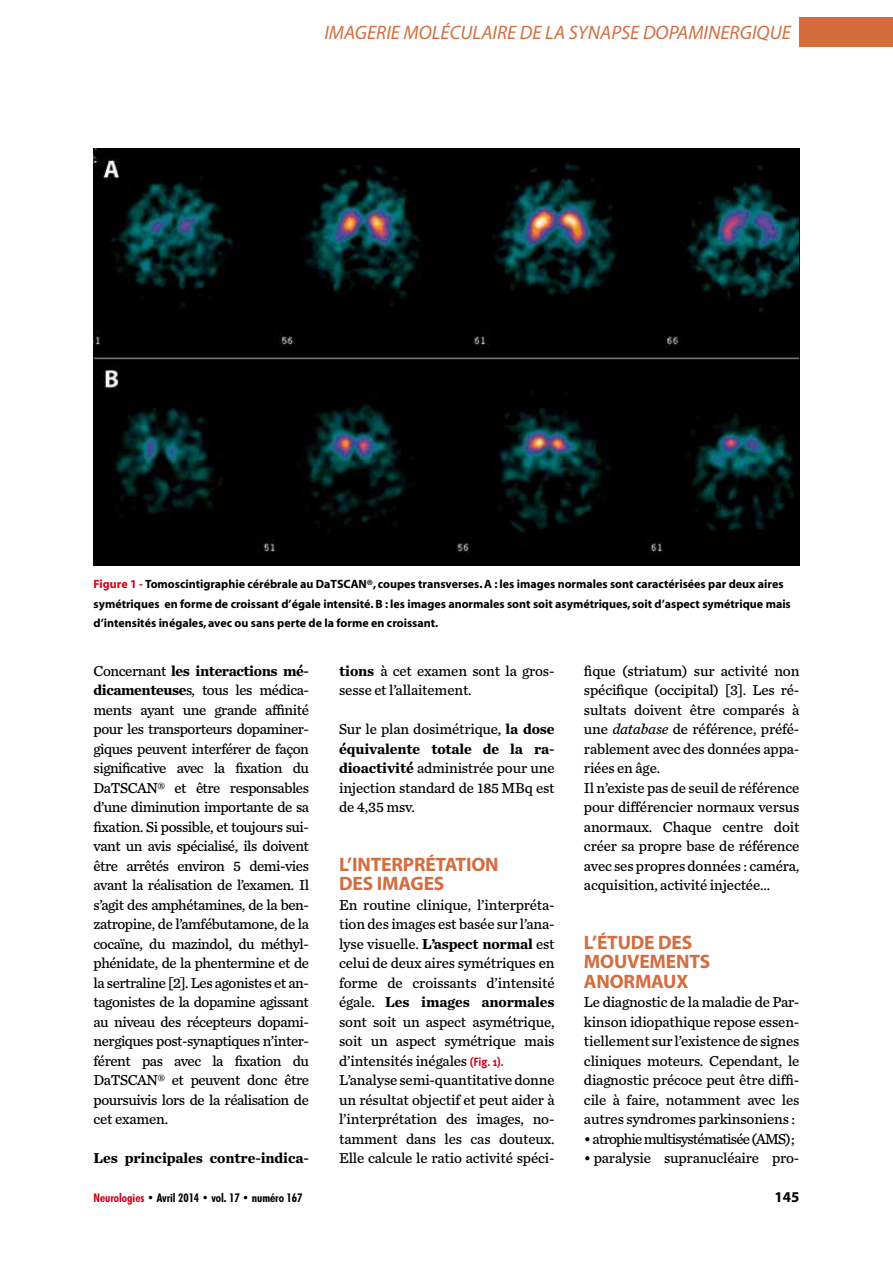
<style>
.page{position:relative;width:893px;height:1263px;background:#fff}
.page>*{position:absolute;margin:0;border:0;box-sizing:border-box;transform-origin:0 0}
.t1{font:700 19.5px/19.5px "Myriad";letter-spacing:-.01em;color:#d36d40}
.t2{font:italic 19.5px "Myriad";color:#d36d40}
.t3{font:15px/19.5px "Chronicle Text G4";letter-spacing:-.01em;color:#000;text-align:justify}
.t4{font:15px "Chronicle Text G4";letter-spacing:-.05em;color:#000}
.t5{font:700 15px "Chronicle Text G4";letter-spacing:-.01em;color:#000}
.t6{font:700 15px "Myriad";color:#000}
.t7{font:700 12px/19.5px "Myriad";color:#000}
.t8{font:700 condensed 12px "Futura BT";letter-spacing:-.005em;color:#000}
.s1{color:#d10019}
.s2{font-weight:700}
.s3{font-family:"Meta Plus";font-weight:700;font-size:12px;color:#d10019}
.s4{font-style:italic}
</style>
<div class="page">
<div style="left:799px;top:17px;width:94px;height:30px;background:#d36d40"></div>
<img style="left:96px;top:150px;width:702px;height:414px">
<h1 class="t2" style="left:324px;top:23px;width:468px">IMAGERIE MOLÉCULAIRE DE LA SYNAPSE DOPAMINERGIQUE</h1>
<p class="t7" style="left:94px;top:575px;width:699px;text-indent:273px">®, coupes transverses. A : les images normales sont caractérisées par deux aires symétriques en forme de croissant d’égale intensité. B : les images anormales sont soit asymétriques, soit d’aspect symétrique mais d’intensités inégales, avec ou sans perte de la forme en croissant.</p>
<p class="t7" style="left:94px;top:575px;width:246px"><span class="s1">Figure 1 -</span> Tomoscintigraphie cérébrale au DaTSCAN</p>
<p class="t3" style="left:94px;top:661px;width:217px">Concernant <span class="s2">les interactions mé&shy;dicamenteuse</span>s, tous les médica‑ ments ayant une grande affinité pour les transporteurs dopaminer‑ giques peuvent interférer de façon significative avec la fixation du DaTSCAN® et être responsables d’une diminution importante de sa fixation. Si possible, et toujours sui‑ vant un avis spécialisé, ils doivent être arrêtés environ 5 demi-vies avant la réalisation de l’examen. Il s’agit des amphétamines, de la ben‑ zatropine, de l’amfébutamone, de la cocaïne, du mazindol, du méthyl&shy;phénidate, de la phentermine et de la sertraline [2]. Les agonistes et an‑ tagonistes de la dopamine agissant au niveau des récepteurs dopami‑ nergiques post-synaptiques n’inter‑ férent pas avec la fixation du DaTSCAN® et peuvent donc être poursuivis lors de la réalisation de cet examen.</p>
<p class="t5" style="left:94px;top:1146px;width:217px">Les principales contre-indica-</p>
<p class="t3" style="left:339px;top:661px;width:217px"><span class="s2">tions</span> à cet examen sont la gros‑ sesse et l’allaitement.</p>
<p class="t3" style="left:339px;top:719px;width:217px">Sur le plan dosimétrique, <span class="s2">la dose équivalente totale de la ra&shy;dioactivité</span> administrée pour une injection standard de 185 MBq est de 4,35 msv.</p>
<h1 class="t1" style="left:339px;top:855px;width:161px">L’interprétation des images</h1>
<p class="t3" style="left:339px;top:895px;width:217px;text-align:left">En routine clinique, l’interpréta‑ tion des images est basée sur l’ana‑ lyse visuelle. <span class="s2">L’aspect normal</span> est celui de deux aires symétriques en forme de croissants d’intensité égale. <span class="s2">Les images anormales </span>sont soit un aspect asymétrique, soit un aspect symétrique mais d’intensités inégales <span class="s3">(Fig. 1).<br></span>L’analyse semi-quantitative donne un résultat objectif et peut aider à l’interprétation des images, no‑ tamment dans les cas douteux.<br>Elle calcule le ratio activité spéci‑</p>
<p class="t3" style="left:584px;top:661px;width:217px;text-align:left">fique (striatum) sur activité non spécifique (occipital) [3]. Les ré‑ sultats doivent être comparés à une <span class="s4">database</span> de référence, préfé‑ rablement avec des données appa‑ riées en âge.<br>Il n’existe pas de seuil de référence pour différencier normaux versus anormaux. Chaque centre doit créer sa propre base de référence avec ses propres données : caméra, acquisition, activité injectée…</p>
<h1 class="t1" style="left:584px;top:933px;width:128px">L’étude des mouvements anormaux</h1>
<p class="t3" style="left:584px;top:992px;width:217px">Le diagnostic de la maladie de Par‑ kinson idiopathique repose essen‑ tiellement sur l’existence de signes cliniques moteurs. Cependant, le diagnostic précoce peut être diffi‑ cile à faire, notamment avec les autres syndromes parkinsoniens :</p>
<p class="t4" style="left:584px;top:1129px;width:212px">•atrophie multisystématisée (AMS);</p>
<p class="t3" style="left:584px;top:1148px;width:217px">• paralysie supranucléaire pro‑</p>
<p class="t8" style="left:94px;top:1191px;width:210px"><span class="s1">Neurologies</span> • Avril 2014 • vol. 17 • numéro 167</p>
<p class="t6" style="left:774px;top:1189px;width:26px">145</p>
</div>
